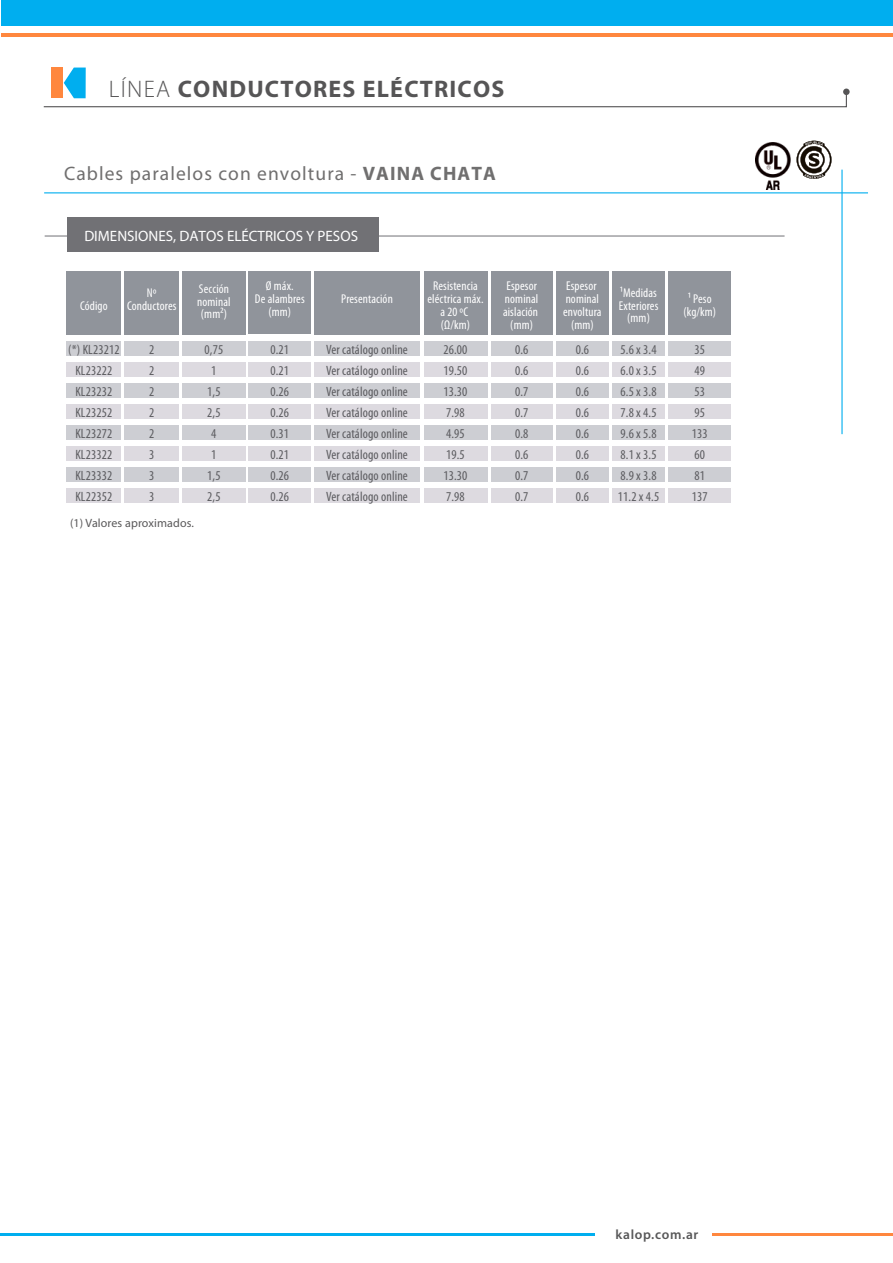
<style>
.page{position:relative;width:893px;height:1263px;background:#fff}
.page>*{position:absolute;margin:0;border:0;box-sizing:border-box;transform-origin:0 0}
.t1{font:700 24px "Myriad Pro";letter-spacing:.05em;color:#565556}
.t2{font:19.5px "Myriad Pro";letter-spacing:.055em;color:#706f6f}
.t3{font:15px "Myriad Pro";color:#fff}
.t4{font:condensed 13.5px/21px "Myriad Pro";letter-spacing:.01em;color:#5b5b5f;text-align:justify}
.t5{font:600 13.5px "Myriad Pro";letter-spacing:.05em;color:#575758}
.t6{font:condensed 12.75px/12.8px "Myriad Pro";letter-spacing:.01em;color:#fff;text-align:center}
.t7{font:12px "Myriad Pro";letter-spacing:.01em;color:#5a595a}
.s1{font-weight:300}
.s2{font-weight:700}
</style>
<div class="page">
<div style="left:51px;top:67px;width:12px;height:31px;background:#ff873e"></div>
<div style="left:2px;top:0;width:891px;height:26px;background:#00aeef"></div>
<hr style="left:2px;top:33px;width:891px;height:4px;background:#ff873e">
<svg style="left:43px;top:68px;width:804px;height:40px"></svg>
<div style="left:843px;top:89px;width:7px;height:6px;background:#565556;border-radius:50%"></div>
<hr style="left:0;top:1233px;width:594px;height:3px;background:#00aeef">
<hr style="left:713px;top:1233px;width:180px;height:3px;background:#ff873e">
<div style="left:67px;top:271px;width:54px;height:64px;background:#90949b"></div>
<div style="left:67px;top:341px;width:54px;height:15px;background:#cdced3"></div>
<div style="left:67px;top:362px;width:54px;height:15px;background:#dddae0"></div>
<div style="left:67px;top:383px;width:54px;height:15px;background:#cdced3"></div>
<div style="left:67px;top:425px;width:54px;height:15px;background:#cdced3"></div>
<div style="left:67px;top:467px;width:54px;height:15px;background:#cdced3"></div>
<div style="left:67px;top:488px;width:54px;height:15px;background:#dddae0"></div>
<div style="left:67px;top:446px;width:54px;height:15px;background:#dddae0"></div>
<div style="left:67px;top:404px;width:54px;height:15px;background:#dddae0"></div>
<div style="left:124px;top:271px;width:55px;height:64px;background:#90949b"></div>
<div style="left:124px;top:341px;width:55px;height:15px;background:#cdced3"></div>
<div style="left:124px;top:362px;width:55px;height:15px;background:#dddae0"></div>
<div style="left:124px;top:383px;width:55px;height:15px;background:#cdced3"></div>
<div style="left:124px;top:425px;width:55px;height:15px;background:#cdced3"></div>
<div style="left:124px;top:467px;width:55px;height:15px;background:#cdced3"></div>
<div style="left:124px;top:488px;width:55px;height:15px;background:#dddae0"></div>
<div style="left:124px;top:446px;width:55px;height:15px;background:#dddae0"></div>
<div style="left:124px;top:404px;width:55px;height:15px;background:#dddae0"></div>
<div style="left:182px;top:271px;width:64px;height:64px;background:#90949b"></div>
<div style="left:182px;top:341px;width:64px;height:15px;background:#cdced3"></div>
<div style="left:182px;top:362px;width:64px;height:15px;background:#dddae0"></div>
<div style="left:182px;top:383px;width:64px;height:15px;background:#cdced3"></div>
<div style="left:182px;top:425px;width:64px;height:15px;background:#cdced3"></div>
<div style="left:182px;top:467px;width:64px;height:15px;background:#cdced3"></div>
<div style="left:182px;top:488px;width:64px;height:15px;background:#dddae0"></div>
<div style="left:182px;top:446px;width:64px;height:15px;background:#dddae0"></div>
<div style="left:182px;top:404px;width:64px;height:15px;background:#dddae0"></div>
<div style="left:249px;top:271px;width:62px;height:63px;background:#90949b"></div>
<div style="left:249px;top:341px;width:62px;height:15px;background:#cdced3"></div>
<div style="left:249px;top:362px;width:62px;height:15px;background:#dddae0"></div>
<div style="left:249px;top:383px;width:62px;height:15px;background:#cdced3"></div>
<div style="left:249px;top:425px;width:62px;height:15px;background:#cdced3"></div>
<div style="left:249px;top:467px;width:62px;height:15px;background:#cdced3"></div>
<div style="left:249px;top:488px;width:62px;height:15px;background:#dddae0"></div>
<div style="left:249px;top:446px;width:62px;height:15px;background:#dddae0"></div>
<div style="left:249px;top:404px;width:62px;height:15px;background:#dddae0"></div>
<div style="left:424px;top:271px;width:63px;height:64px;background:#90949b"></div>
<div style="left:424px;top:341px;width:63px;height:15px;background:#cdced3"></div>
<div style="left:424px;top:362px;width:63px;height:15px;background:#dddae0"></div>
<div style="left:424px;top:383px;width:63px;height:15px;background:#cdced3"></div>
<div style="left:424px;top:425px;width:63px;height:15px;background:#cdced3"></div>
<div style="left:424px;top:467px;width:63px;height:15px;background:#cdced3"></div>
<div style="left:424px;top:488px;width:63px;height:15px;background:#dddae0"></div>
<div style="left:424px;top:446px;width:63px;height:15px;background:#dddae0"></div>
<div style="left:424px;top:404px;width:63px;height:15px;background:#dddae0"></div>
<div style="left:491px;top:271px;width:62px;height:64px;background:#90949b"></div>
<div style="left:491px;top:341px;width:62px;height:15px;background:#cdced3"></div>
<div style="left:491px;top:362px;width:62px;height:15px;background:#dddae0"></div>
<div style="left:491px;top:383px;width:62px;height:15px;background:#cdced3"></div>
<div style="left:491px;top:425px;width:62px;height:15px;background:#cdced3"></div>
<div style="left:491px;top:467px;width:62px;height:15px;background:#cdced3"></div>
<div style="left:491px;top:488px;width:62px;height:15px;background:#dddae0"></div>
<div style="left:491px;top:446px;width:62px;height:15px;background:#dddae0"></div>
<div style="left:491px;top:404px;width:62px;height:15px;background:#dddae0"></div>
<div style="left:314px;top:271px;width:106px;height:64px;background:#90949b"></div>
<div style="left:314px;top:341px;width:106px;height:15px;background:#cdced3"></div>
<div style="left:314px;top:362px;width:106px;height:15px;background:#dddae0"></div>
<div style="left:314px;top:383px;width:106px;height:15px;background:#cdced3"></div>
<div style="left:314px;top:425px;width:106px;height:15px;background:#cdced3"></div>
<div style="left:314px;top:467px;width:106px;height:15px;background:#cdced3"></div>
<div style="left:314px;top:488px;width:106px;height:15px;background:#dddae0"></div>
<div style="left:314px;top:446px;width:106px;height:15px;background:#dddae0"></div>
<div style="left:314px;top:404px;width:106px;height:15px;background:#dddae0"></div>
<div style="left:556px;top:271px;width:53px;height:64px;background:#90949b"></div>
<div style="left:556px;top:341px;width:53px;height:15px;background:#cdced3"></div>
<div style="left:556px;top:362px;width:53px;height:15px;background:#dddae0"></div>
<div style="left:556px;top:383px;width:53px;height:15px;background:#cdced3"></div>
<div style="left:556px;top:425px;width:53px;height:15px;background:#cdced3"></div>
<div style="left:556px;top:467px;width:53px;height:15px;background:#cdced3"></div>
<div style="left:556px;top:488px;width:53px;height:15px;background:#dddae0"></div>
<div style="left:556px;top:446px;width:53px;height:15px;background:#dddae0"></div>
<div style="left:556px;top:404px;width:53px;height:15px;background:#dddae0"></div>
<div style="left:669px;top:271px;width:62px;height:64px;background:#90949b"></div>
<div style="left:669px;top:341px;width:62px;height:15px;background:#cdced3"></div>
<div style="left:669px;top:362px;width:62px;height:15px;background:#dddae0"></div>
<div style="left:669px;top:383px;width:62px;height:15px;background:#cdced3"></div>
<div style="left:669px;top:425px;width:62px;height:15px;background:#cdced3"></div>
<div style="left:669px;top:467px;width:62px;height:15px;background:#cdced3"></div>
<div style="left:669px;top:488px;width:62px;height:15px;background:#dddae0"></div>
<div style="left:669px;top:446px;width:62px;height:15px;background:#dddae0"></div>
<div style="left:669px;top:404px;width:62px;height:15px;background:#dddae0"></div>
<div style="left:612px;top:271px;width:53px;height:64px;background:#90949b"></div>
<div style="left:612px;top:341px;width:53px;height:15px;background:#cdced3"></div>
<div style="left:612px;top:362px;width:53px;height:15px;background:#dddae0"></div>
<div style="left:612px;top:383px;width:53px;height:15px;background:#cdced3"></div>
<div style="left:612px;top:425px;width:53px;height:15px;background:#cdced3"></div>
<div style="left:612px;top:467px;width:53px;height:15px;background:#cdced3"></div>
<div style="left:612px;top:488px;width:53px;height:15px;background:#dddae0"></div>
<div style="left:612px;top:446px;width:53px;height:15px;background:#dddae0"></div>
<div style="left:612px;top:404px;width:53px;height:15px;background:#dddae0"></div>
<hr style="left:44px;top:192px;width:824px;height:1px;background:#00aeef">
<hr style="left:841px;top:170px;width:2px;height:264px;background:#00aeef">
<hr style="left:45px;top:236px;width:740px;height:1px;background:#717175">
<div style="left:67px;top:217px;width:311px;height:35px;background:#717175"></div>
<svg style="left:796px;top:141px;width:36px;height:38px"></svg>
<img style="left:755px;top:142px;width:35px;height:47px">
<h1 class="t1" style="left:109px;top:75px;width:397px"><span class="s1">LÍNEA</span> CONDUCTORES ELÉCTRICOS</h1>
<h2 class="t2" style="left:64px;top:163px;width:433px">Cables paralelos con envoltura - <span class="s2">VAINA CHATA</span></h2>
<p class="t3" style="left:84px;top:228px;width:275px">DIMENSIONES, DATOS ELÉCTRICOS Y PESOS</p>
<p class="t6" style="left:80px;top:299px;width:29px">Código</p>
<p class="t6" style="left:127px;top:286px;width:51px">Nº<br>Conductores</p>
<p class="t6" style="left:197px;top:282px;width:35px;text-align:left">Sección nominal (mm²)</p>
<p class="t4" style="left:68px;top:339px;width:53px;text-align:center">(*) KL23212<br>KL23222<br>KL23232<br>KL23252<br>KL23272<br>KL23322<br>KL23332<br>KL22352</p>
<p class="t4" style="left:149px;top:339px;width:7px">2<br>2<br>2<br>2<br>2<br>3<br>3<br>3</p>
<p class="t4" style="left:205px;top:339px;width:20px;text-align:left">0,75<br>1<br>1,5<br>2,5<br>4<br>1<br>1,5<br>2,5</p>
<p class="t7" style="left:70px;top:517px;width:125px">(1) Valores aproximados.</p>
<p class="t6" style="left:255px;top:280px;width:51px">Ø máx.<br>De alambres (mm)</p>
<p class="t4" style="left:270px;top:339px;width:20px">0.21<br>0.21<br>0.26<br>0.26<br>0.31<br>0.21<br>0.26<br>0.26</p>
<p class="t6" style="left:341px;top:293px;width:53px">Presentación</p>
<p class="t4" style="left:326px;top:339px;width:83px">Ver catálogo online Ver catálogo online Ver catálogo online Ver catálogo online Ver catálogo online Ver catálogo online Ver catálogo online Ver catálogo online</p>
<p class="t6" style="left:427px;top:280px;width:58px">Resistencia eléctrica máx. a 20 ºC (Ω/km)</p>
<p class="t4" style="left:443px;top:339px;width:25px;text-align:left">26.00<br>19.50<br>13.30<br>7.98<br>4.95<br>19.5<br>13.30<br>7.98</p>
<p class="t6" style="left:503px;top:280px;width:37px">Espesor nominal aislación (mm)</p>
<p class="t4" style="left:515px;top:339px;width:15px">0.6<br>0.6<br>0.7<br>0.7<br>0.8<br>0.6<br>0.7<br>0.7</p>
<p class="t6" style="left:563px;top:280px;width:40px">Espesor nominal envoltura (mm)</p>
<p class="t6" style="left:684px;top:293px;width:34px">¹ Peso (kg/km)</p>
<p class="t4" style="left:692px;top:339px;width:17px;text-align:left">35<br>49<br>53<br>95<br>133<br>60<br>81<br>137</p>
<p class="t6" style="left:619px;top:286px;width:41px">¹Medidas<br>Exteriores (mm)</p>
<p class="t4" style="left:576px;top:339px;width:15px">0.6<br>0.6<br>0.6<br>0.6<br>0.6<br>0.6<br>0.6<br>0.6</p>
<p class="t4" style="left:618px;top:339px;width:43px;text-align:left">5.6 x 3.4<br>6.0 x 3.5<br>6.5 x 3.8<br>7.8 x 4.5<br>9.6 x 5.8<br>8.1 x 3.5<br>8.9 x 3.8<br>11.2 x 4.5</p>
<p class="t5" style="left:615px;top:1227px;width:84px">kalop.com.ar</p>
</div>
